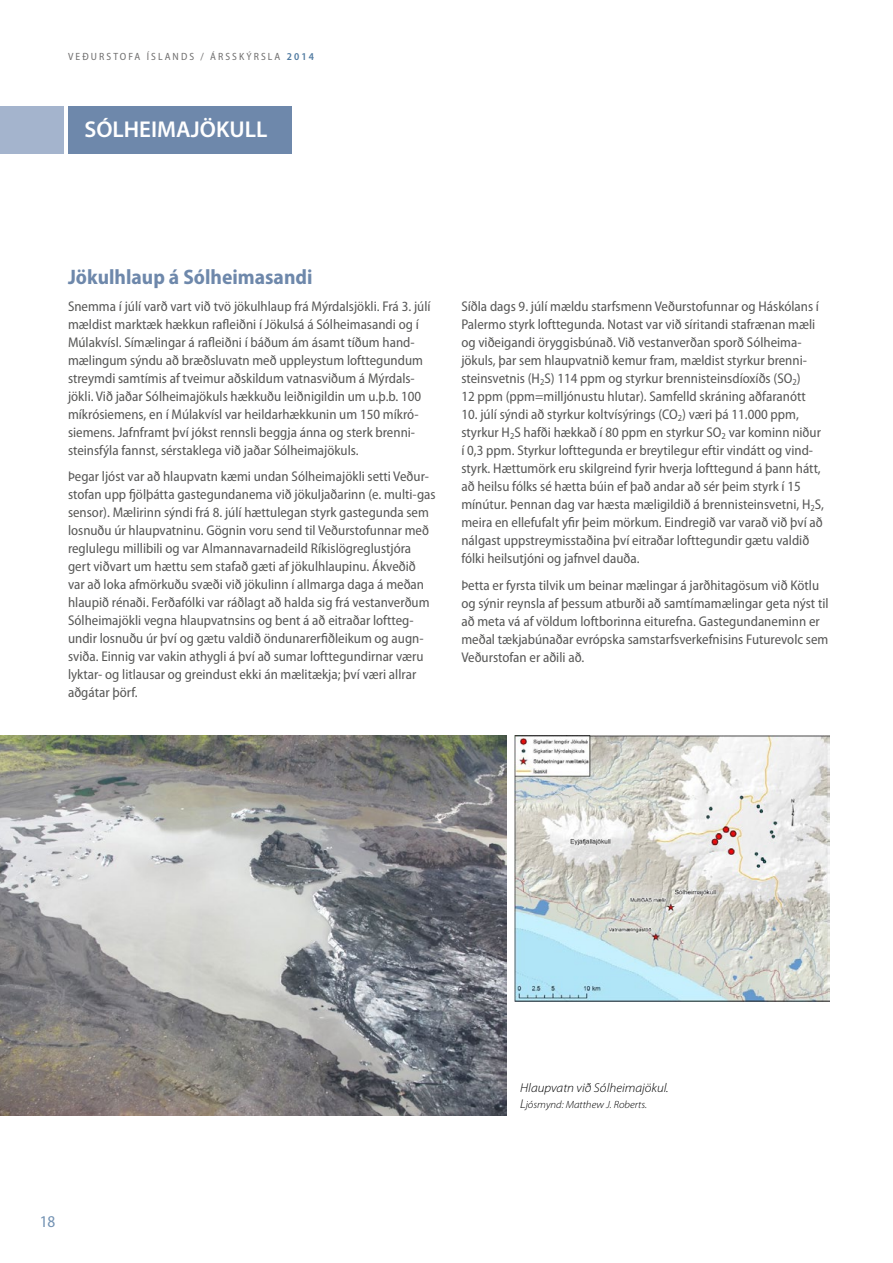
<style>
.page{position:relative;width:893px;height:1263px;background:#fff}
.page>*{position:absolute;margin:0;border:0;box-sizing:border-box;transform-origin:0 0}
.t1{font:600 22.95px "Myriad Pro";color:#fff}
.t2{font:700 semi-condensed 21px "Myriad Pro";color:#6e88ab}
.t3{font:semi-condensed 16.5px "Myriad Pro";color:#7392b3}
.t4{font:semi-condensed 14.1px/18px "Myriad Pro";color:#575756}
.t5{font:italic 300 12.75px "Myriad Pro";color:#000;scale:1.05 1}
.t6{font:semi-condensed 10.5px "Myriad Pro";letter-spacing:.2em;color:#706f6f}
.t7{font:italic 300 10.5px "Myriad Pro";color:#000;scale:1.05 1}
.s1{font-weight:600;color:#517ba1}
.s2{font-size:12.75px}
</style>
<div class="page">
<img style="left:0;top:736px;width:507px;height:380px">
<img style="left:515px;top:736px;width:314px;height:265px">
<div style="left:0;top:106px;width:64px;height:48px;background:#a4b4cd"></div>
<div style="left:68px;top:106px;width:224px;height:48px;background:#6e88ab"></div>
<p class="t6" style="left:68px;top:50px;width:247px">VEÐURSTOFA ÍSLANDS / ÁRSSKÝRSLA <span class="s1">2014</span></p>
<h1 class="t1" style="left:84px;top:117px;width:184px">SÓLHEIMAJÖKULL</h1>
<h2 class="t2" style="left:68px;top:265px;width:246px">Jökulhlaup á Sólheimasandi</h2>
<p class="t4" style="left:68px;top:297px;width:364px">Snemma í júlí varð vart við tvö jökulhlaup frá Mýrdalsjökli. Frá 3. júlí mældist marktæk hækkun rafleiðni í Jökulsá á Sólheimasandi og í Múlakvísl. Símælingar á rafleiðni í báðum ám ásamt tíðum hand&shy;mælingum sýndu að bræðsluvatn með uppleystum lofttegundum streymdi samtímis af tveimur aðskildum vatnasviðum á Mýrdals&shy;jökli. Við jaðar Sólheimajökuls hækkuðu leiðnigildin um u.þ.b. 100 míkrósiemens, en í Múlakvísl var heildarhækkunin um 150 míkró&shy;siemens. Jafnframt því jókst rennsli beggja ánna og sterk brenni&shy;steinsfýla fannst, sérstaklega við jaðar Sólheimajökuls.</p>
<p class="t4" style="left:68px;top:468px;width:369px">Þegar ljóst var að hlaupvatn kæmi undan Sólheimajökli setti Veður&shy;stofan upp fjölþátta gastegundanema við jökuljaðarinn (e. multi-gas sensor). Mælirinn sýndi frá 8. júlí hættulegan styrk gastegunda sem losnuðu úr hlaupvatninu. Gögnin voru send til Veðurstofunnar með reglulegu millibili og var Almannavarnadeild Ríkislögreglustjóra gert viðvart um hættu sem stafað gæti af jökulhlaupinu. Ákveðið var að loka afmörkuðu svæði við jökulinn í allmarga daga á meðan hlaupið rénaði. Ferðafólki var ráðlagt að halda sig frá vestanverðum Sólheimajökli vegna hlaupvatnsins og bent á að eitraðar loftteg&shy;undir losnuðu úr því og gætu valdið öndunarerfiðleikum og augn&shy;sviða. Einnig var vakin athygli á því að sumar lofttegundirnar væru lyktar- og litlausar og greindust ekki án mælitækja; því væri allrar aðgátar þörf.</p>
<p class="t4" style="left:461px;top:298px;width:359px">Síðla dags 9. júlí mældu starfsmenn Veðurstofunnar og Háskólans í Palermo styrk lofttegunda. Notast var við síritandi stafrænan mæli og viðeigandi öryggisbúnað. Við vestanverðan sporð Sólheima&shy;jökuls, þar sem hlaupvatnið kemur fram, mældist styrkur brenni&shy;steinsvetnis (H<sub>2</sub>S) 114 ppm og styrkur brennisteinsdíoxíðs (SO<sub>2</sub>)<br>12 ppm (ppm=milljónustu hlutar). Samfelld skráning aðfaranótt</p>
<p class="t4" style="left:461px;top:406px;width:364px">10. júlí sýndi að styrkur koltvísýrings (CO<sub>2</sub>) væri þá 11.000 ppm, styrkur H<sub>2</sub>S hafði hækkað í 80 ppm en styrkur SO<sub>2</sub> var kominn niður í 0,3 ppm. Styrkur lofttegunda er breytilegur eftir vindátt og vind&shy;styrk. Hættumörk eru skilgreind fyrir hverja lofttegund á þann hátt, að heilsu fólks sé hætta búin ef það andar að sér þeim styrk í 15 mínútur. Þennan dag var hæsta mæligildið á brennisteinsvetni, H<sub>2</sub>S, meira en ellefufalt yfir þeim mörkum. Eindregið var varað við því að nálgast uppstreymisstaðina því eitraðar lofttegundir gætu valdið fólki heilsutjóni og jafnvel dauða.</p>
<p class="t4" style="left:461px;top:577px;width:369px">Þetta er fyrsta tilvik um beinar mælingar á jarðhitagösum við Kötlu og sýnir reynsla af þessum atburði að samtímamælingar geta nýst til að meta vá af völdum loftborinna eiturefna. Gastegundaneminn er meðal tækjabúnaðar evrópska samstarfsverkefnisins Futurevolc sem Veðurstofan er aðili að.</p>
<p class="t3" style="left:40px;top:1213px;width:17px">18</p>
<p class="t5" style="left:520px;top:1081px;width:143px">Hlaupvatn við Sólheimajökul.</p>
<p class="t7" style="left:520px;top:1099px;width:122px"><span class="s2">L</span>jósmynd: Matthew J. Roberts.</p>
</div>
